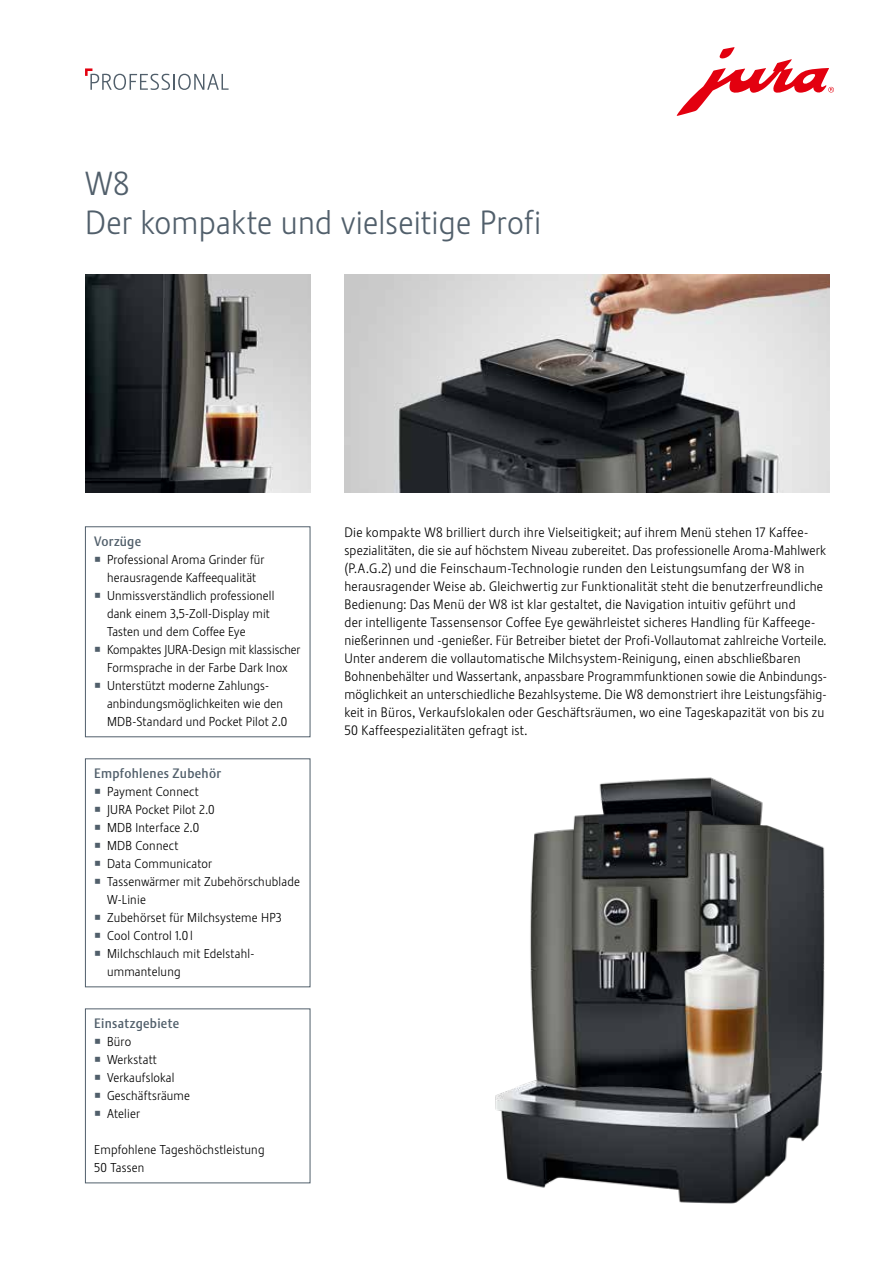
<style>
.page{position:relative;width:893px;height:1263px;background:#fff}
.page>*{position:absolute;margin:0;border:0;box-sizing:border-box;transform-origin:0 0}
.t1{font:33px/39px "Stalemate Pro 2 J Light";letter-spacing:.005em;color:#515f6b}
.t2{font:13.5px/18px "Stalemate Pro 2 J Light";letter-spacing:.015em;color:#000}
.t3{font:13.5px "Stalemate Pro 2 J Medium";letter-spacing:.02em;color:#515f6b}
.t4{font:12.75px/18px "Stalemate Pro 2 J Light";letter-spacing:.01em;color:#000}
</style>
<div class="page">
<img style="left:85px;top:274px;width:225px;height:218px">
<img style="left:344px;top:274px;width:485px;height:218px">
<img style="left:495px;top:777px;width:330px;height:427px">
<div style="left:85px;top:526px;width:225px;height:211px;border:1px solid #515f6b"></div>
<svg style="left:677px;top:47px;width:157px;height:69px"></svg>
<svg style="left:85px;top:68px;width:144px;height:22px"></svg>
<div style="left:85px;top:758px;width:225px;height:229px;border:1px solid #515f6b"></div>
<h1 class="t1" style="left:85px;top:164px;width:458px">W8<br>Der kompakte und vielseitige Profi</h1>
<p class="t3" style="left:94px;top:533px;width:48px">Vorzüge</p>
<p class="t4" style="left:107px;top:550px;width:195px">Professional Aroma Grinder für herausragende Kaffeequalität Unmissverständlich professionell dank einem 3,5-Zoll-Display mit Tasten und dem Coffee Eye Kompaktes JURA-Design mit klassischer Formsprache in der Farbe Dark Inox Unterstützt moderne Zahlungs&shy;anbindungsmöglichkeiten wie den MDB-Standard und Pocket Pilot 2.0</p>
<p class="t3" style="left:94px;top:765px;width:128px">Empfohlenes Zubehör</p>
<p class="t4" style="left:107px;top:782px;width:194px">Payment Connect<br>JURA Pocket Pilot 2.0<br>MDB Interface 2.0<br>MDB Connect<br>Data Communicator<br>Tassenwärmer mit Zubehörschublade<br>W-Linie<br>Zubehörset für Milchsysteme HP3<br>Cool Control 1.0 l<br>Milchschlauch mit Edelstahl&shy;ummantelung</p>
<p class="t3" style="left:94px;top:1015px;width:86px">Einsatzgebiete</p>
<p class="t4" style="left:107px;top:1032px;width:84px">Büro<br>Werkstatt<br>Verkaufslokal<br>Geschäftsräume<br>Atelier</p>
<p class="t4" style="left:94px;top:1140px;width:172px">Empfohlene Tageshöchstleistung<br>50 Tassen</p>
<p class="t2" style="left:344px;top:523px;width:484px">Die kompakte W8 brilliert durch ihre Vielseitigkeit; auf ihrem Menü stehen 17 Kaffee&shy;spezialitäten, die sie auf höchstem Niveau zubereitet. Das professionelle Aroma-Mahlwerk (P.A.G.2) und die Feinschaum-Technologie runden den Leistungsumfang der W8 in herausragender Weise ab. Gleichwertig zur Funktionalität steht die benutzerfreundliche Bedienung: Das Menü der W8 ist klar gestaltet, die Navigation intuitiv geführt und<br>der intelligente Tassensensor Coffee Eye gewährleistet sicheres Handling für Kaffeege&shy;nießerinnen und -genießer. Für Betreiber bietet der Profi-Vollautomat zahlreiche Vorteile.<br>Unter anderem die vollautomatische Milchsystem-Reinigung, einen abschließbaren Bohnenbehälter und Wassertank, anpassbare Programmfunktionen sowie die Anbindungs&shy;möglichkeit an unterschiedliche Bezahlsysteme. Die W8 demonstriert ihre Leistungsfähig&shy;keit in Büros, Verkaufslokalen oder Geschäftsräumen, wo eine Tageskapazität von bis zu 50 Kaffeespezialitäten gefragt ist.</p>
</div>
